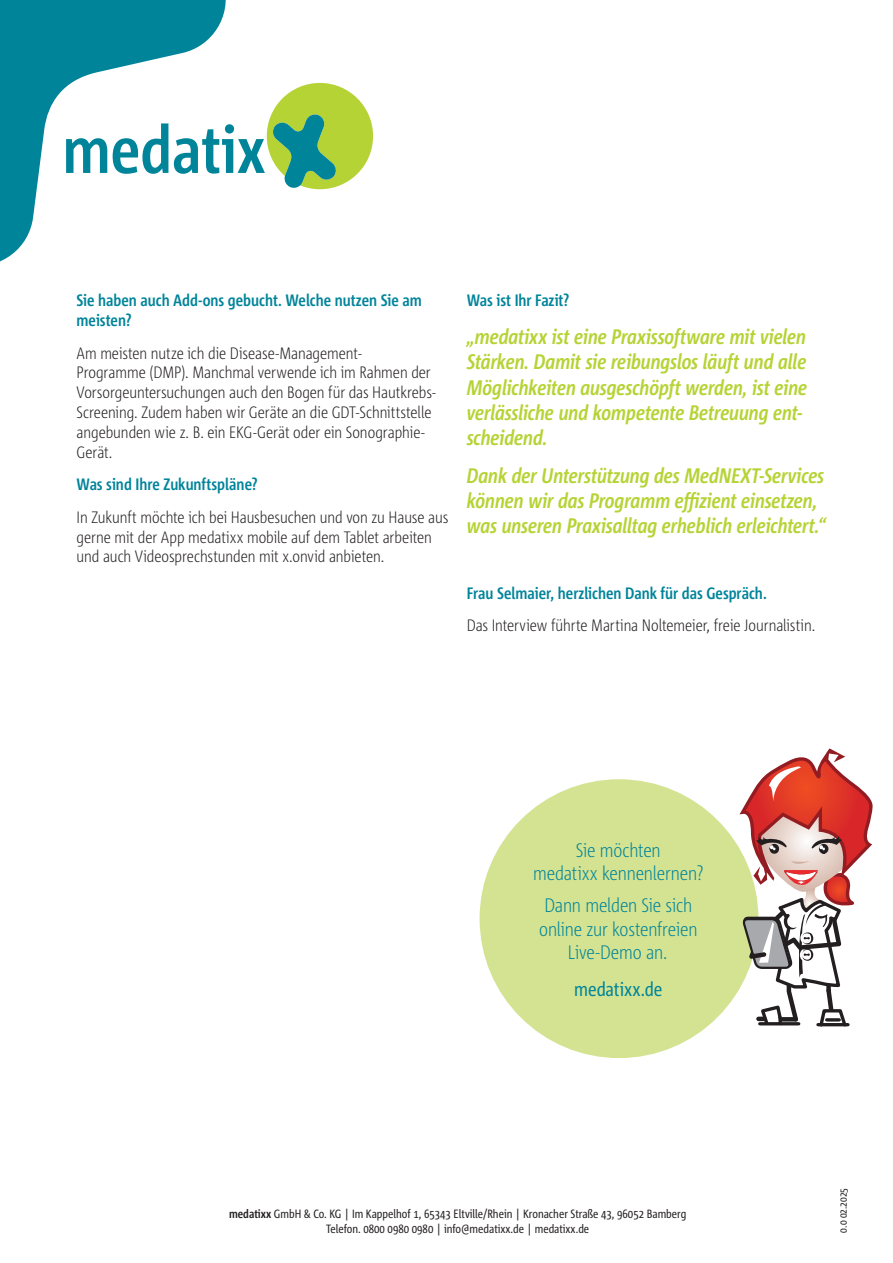
<style>
.page{position:relative;width:893px;height:1263px;background:#fff}
.page>*{position:absolute;margin:0;border:0;box-sizing:border-box;transform-origin:0 0}
.t1{font:italic 700 21px/25.2px "Corpid E1 s Cd";letter-spacing:-.005em;color:#b5d334}
.t2{font:300 19.5px/23.4px "Corpid E1 s Cd";letter-spacing:-.01em;color:#00849a;text-align:center}
.t3{font:19.5px "Corpid E1 s Cd";letter-spacing:-.005em;color:#00849a}
.t4{font:300 16.5px/19.8px "Corpid E1 s Cd";letter-spacing:-.005em;color:#231f20}
.t5{font:700 16.5px/19.8px "Corpid E1 s Cd";color:#00849a}
.t6{font:12px/14.4px "Corpid E1 s Cd";color:#231f20;text-align:center}
.t7{font:10.5px "Corpid E1 s Cd";color:#231f20}
.s1{font-weight:700}
</style>
<div class="page">
<svg style="left:231px;top:83px;width:142px;height:106px"></svg>
<div style="left:480px;top:779px;width:278px;height:279px;background:#d4e391;border-radius:50%"></div>
<svg style="left:0;top:0;width:231px;height:262px"></svg>
<svg style="left:739px;top:748px;width:134px;height:279px"></svg>
<p class="t5" style="left:77px;top:290px;width:347px">Sie haben auch Add-ons gebucht. Welche nutzen Sie am meisten?</p>
<p class="t4" style="left:77px;top:342px;width:361px">Am meisten nutze ich die Disease-Management-<br>Programme (DMP). Manchmal verwende ich im Rahmen der Vorsorgeuntersuchungen auch den Bogen für das Hautkrebs-Screening. Zudem haben wir Geräte an die GDT-Schnittstelle angebunden wie z. B. ein EKG-Gerät oder ein Sonographie-Gerät.</p>
<p class="t5" style="left:77px;top:474px;width:183px">Was sind Ihre Zukunftspläne?</p>
<p class="t4" style="left:77px;top:507px;width:373px">In Zukunft möchte ich bei Hausbesuchen und von zu Hause aus gerne mit der App medatixx mobile auf dem Tablet arbeiten und auch Videosprechstunden mit x.onvid anbieten.</p>
<p class="t5" style="left:467px;top:290px;width:104px">Was ist Ihr Fazit?</p>
<p class="t1" style="left:467px;top:324px;width:342px">„medatixx ist eine Praxissoftware mit vielen Stärken. Damit sie reibungslos läuft und alle Möglichkeiten ausgeschöpft werden, ist eine verlässliche und kompetente Betreuung ent&shy;scheidend.</p>
<p class="t1" style="left:467px;top:462px;width:361px">Dank der Unterstützung des MedNEXT-Services können wir das Programm effizient einsetzen, was unseren Praxisalltag erheblich erleichtert.“</p>
<p class="t5" style="left:467px;top:582px;width:302px">Frau Selmaier, herzlichen Dank für das Gespräch.</p>
<p class="t4" style="left:467px;top:615px;width:350px">Das Interview führte Martina Noltemeier, freie Journalistin.</p>
<p class="t2" style="left:533px;top:838px;width:172px">Sie möchten<br>medatixx kennenlernen?</p>
<p class="t2" style="left:539px;top:893px;width:160px">Dann melden Sie sich online zur kostenfreien<br>Live-Demo an.</p>
<p class="t3" style="left:574px;top:976px;width:90px">medatixx.de</p>
<p class="t6" style="left:229px;top:1206px;width:459px"><span class="s1">medatixx</span> GmbH &amp; Co. KG | Im Kappelhof 1, 65343 Eltville/Rhein | Kronacher Straße 43, 96052 Bamberg<br>Telefon. 0800 0980 0980 | info@medatixx.de | medatixx.de</p>
<p class="t7" style="left:837px;top:1232px;width:46px;rotate:-90deg">0.0 02.2025</p>
</div>
